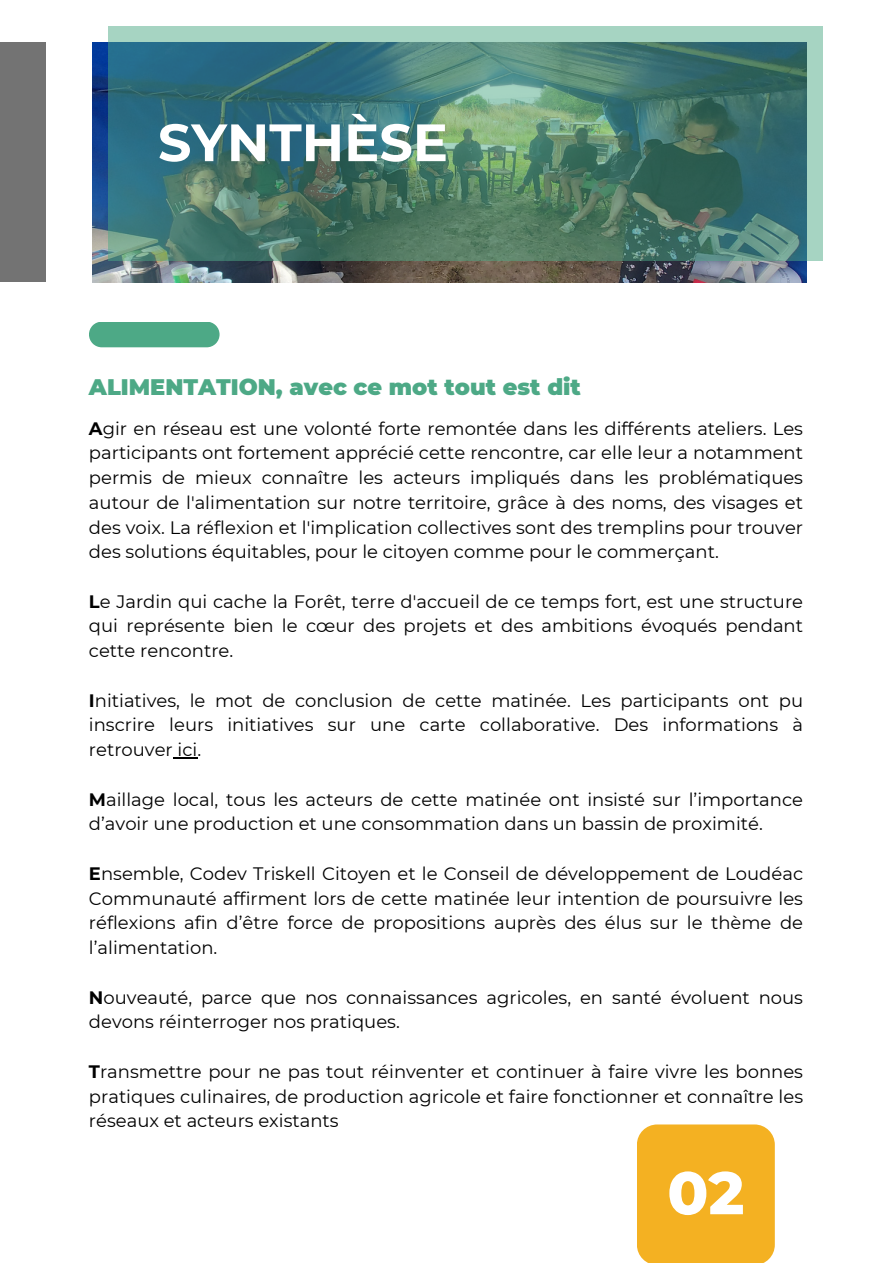
<style>
.page{position:relative;width:893px;height:1264px;background:#fff}
.page>*{position:absolute;margin:0;border:0;box-sizing:border-box;transform-origin:0 0}
.t1{font:800 60px "Montserrat";color:#fff}
.t2{font:700 52.5px "Montserrat";color:#fff}
.t3{font:900 22.5px "Montserrat";color:#4da986}
.t4{font:18px/24.8px "Montserrat";color:#000;text-align:justify}
.s1{font-weight:700}
</style>
<div class="page">
<img style="left:93px;top:43px;width:713px;height:239px">
<svg style="left:109px;top:26px;width:713px;height:234px;background:#4e8077"></svg>
<svg style="left:173px;top:757px;width:24px;height:1px"></svg>
<div style="left:0;top:43px;width:46px;height:239px;background:#737373"></div>
<div style="left:637px;top:1124px;width:137px;height:138px;background:#f4b122"></div>
<div style="left:89px;top:322px;width:130px;height:25px;background:#4da986"></div>
<p class="t2" style="left:158px;top:110px;width:291px">SYNTHÈSE</p>
<p class="t3" style="left:89px;top:373px;width:493px">ALIMENTATION, avec ce mot tout est dit</p>
<p class="t4" style="left:89px;top:416px;width:715px"><span class="s1">A</span>gir en réseau est une volonté forte remontée dans les différents ateliers. Les participants ont fortement apprécié cette rencontre, car elle leur a notamment permis de mieux connaître les acteurs impliqués dans les problématiques autour de l'alimentation sur notre territoire, grâce à des noms, des visages et des voix. La réflexion et l'implication collectives sont des tremplins pour trouver des solutions équitables, pour le citoyen comme pour le commerçant.</p>
<p class="t4" style="left:89px;top:589px;width:715px"><span class="s1">L</span>e Jardin qui cache la Forêt, terre d'accueil de ce temps fort, est une structure qui représente bien le cœur des projets et des ambitions évoqués pendant cette rencontre.</p>
<p class="t4" style="left:89px;top:688px;width:715px"><span class="s1">I</span>nitiatives, le mot de conclusion de cette matinée. Les participants ont pu inscrire leurs initiatives sur une carte collaborative. Des informations à retrouver ici.</p>
<p class="t4" style="left:89px;top:786px;width:715px"><span class="s1">M</span>aillage local, tous les acteurs de cette matinée ont insisté sur l’importance d’avoir une production et une consommation dans un bassin de proximité.</p>
<p class="t4" style="left:89px;top:861px;width:715px"><span class="s1">E</span>nsemble, Codev Triskell Citoyen et le Conseil de développement de Loudéac Communauté affirment lors de cette matinée leur intention de poursuivre les réflexions afin d’être force de propositions auprès des élus sur le thème de l’alimentation.</p>
<p class="t4" style="left:89px;top:984px;width:715px"><span class="s1">N</span>ouveauté, parce que nos connaissances agricoles, en santé évoluent nous devons réinterroger nos pratiques.</p>
<p class="t4" style="left:89px;top:1058px;width:715px"><span class="s1">T</span>ransmettre pour ne pas tout réinventer et continuer à faire vivre les bonnes pratiques culinaires, de production agricole et faire fonctionner et connaître les réseaux et acteurs existants</p>
<p class="t1" style="left:667px;top:1156px;width:78px">02</p>
</div>
